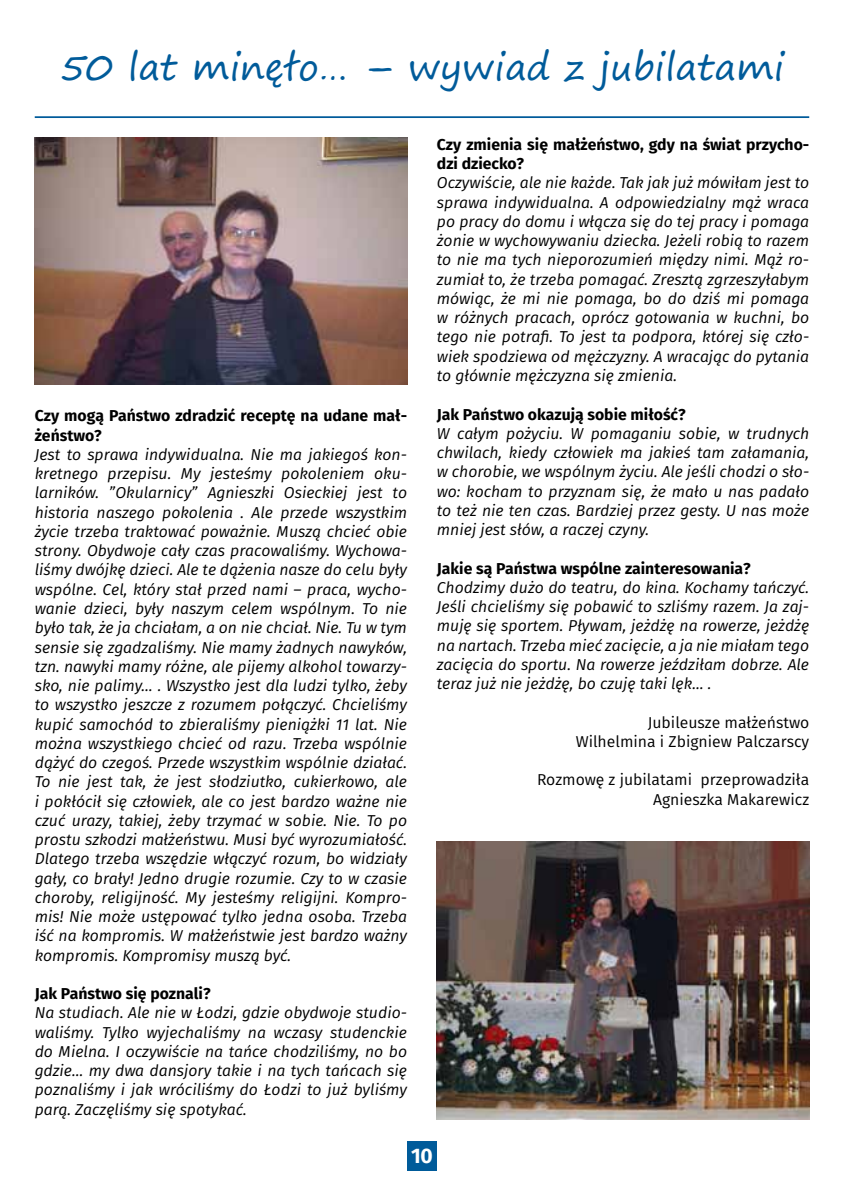
<style>
.page{position:relative;width:844px;height:1191px;background:#fff}
.page>*{position:absolute;margin:0;border:0;box-sizing:border-box;transform-origin:0 0}
.t1{font:36.75px "Segoe Print";color:#005b9a}
.t2{font:700 21px "Fira Sans";color:#fff}
.t3{font:italic 15.75px/19.2px "Fira Sans";color:#000;text-align:justify}
.t4{font:700 15.75px/19.2px "Fira Sans";color:#000}
.t5{font:15.75px/19.2px "Fira Sans";color:#000;text-align:right}
</style>
<div class="page">
<div style="left:407px;top:1141px;width:30px;height:30px;background:#005b9a"></div>
<hr style="left:35px;top:116px;width:774px;height:2px;background:#005b9a">
<img style="left:35px;top:138px;width:372px;height:246px">
<img style="left:437px;top:841px;width:372px;height:278px">
<h1 class="t1" style="left:59px;top:34px;width:726px">50 lat minęło… – wywiad z jubilatami</h1>
<p class="t4" style="left:35px;top:407px;width:374px">Czy mogą Państwo zdradzić receptę na udane mał&shy;żeństwo?</p>
<p class="t3" style="left:35px;top:446px;width:374px">Jest to sprawa indywidualna. Nie ma jakiegoś kon&shy;kretnego przepisu. My jesteśmy pokoleniem oku&shy;larników. ”Okularnicy” Agnieszki Osieckiej jest to historia naszego pokolenia . Ale przede wszystkim życie trzeba traktować poważnie. Muszą chcieć obie strony. Obydwoje cały czas pracowaliśmy. Wychowa&shy;liśmy dwójkę dzieci. Ale te dążenia nasze do celu były wspólne. Cel, który stał przed nami – praca, wycho&shy;wanie dzieci, były naszym celem wspólnym. To nie było tak, że ja chciałam, a on nie chciał. Nie. Tu w tym sensie się zgadzaliśmy. Nie mamy żadnych nawyków, tzn. nawyki mamy różne, ale pijemy alkohol towarzy&shy;sko, nie palimy… . Wszystko jest dla ludzi tylko, żeby to wszystko jeszcze z rozumem połączyć. Chcieliśmy kupić samochód to zbieraliśmy pieniążki 11 lat. Nie można wszystkiego chcieć od razu. Trzeba wspólnie dążyć do czegoś. Przede wszystkim wspólnie działać.<br>To nie jest tak, że jest słodziutko, cukierkowo, ale i pokłócił się człowiek, ale co jest bardzo ważne nie czuć urazy, takiej, żeby trzymać w sobie. Nie. To po prostu szkodzi małżeństwu. Musi być wyrozumiałość.<br>Dlatego trzeba wszędzie włączyć rozum, bo widziały gały, co brały! Jedno drugie rozumie. Czy to w czasie choroby, religijność. My jesteśmy religijni. Kompro&shy;mis! Nie może ustępować tylko jedna osoba. Trzeba iść na kompromis. W małżeństwie jest bardzo ważny kompromis. Kompromisy muszą być.</p>
<p class="t4" style="left:35px;top:985px;width:177px">Jak Państwo się poznali?</p>
<p class="t3" style="left:35px;top:1004px;width:374px">Na studiach. Ale nie w Łodzi, gdzie obydwoje studio&shy;waliśmy. Tylko wyjechaliśmy na wczasy studenckie do Mielna. I oczywiście na tańce chodziliśmy, no bo gdzie… my dwa dansjory takie i na tych tańcach się poznaliśmy i jak wróciliśmy do Łodzi to już byliśmy parą. Zaczęliśmy się spotykać.</p>
<p class="t4" style="left:437px;top:136px;width:374px">Czy zmienia się małżeństwo, gdy na świat przycho&shy;dzi dziecko?</p>
<p class="t3" style="left:437px;top:174px;width:374px">Oczywiście, ale nie każde. Tak jak już mówiłam jest to sprawa indywidualna. A odpowiedzialny mąż wraca po pracy do domu i włącza się do tej pracy i pomaga żonie w wychowywaniu dziecka. Jeżeli robią to razem to nie ma tych nieporozumień między nimi. Mąż ro&shy;zumiał to, że trzeba pomagać. Zresztą zgrzeszyłabym mówiąc, że mi nie pomaga, bo do dziś mi pomaga w różnych pracach, oprócz gotowania w kuchni, bo tego nie potrafi. To jest ta podpora, której się czło&shy;wiek spodziewa od mężczyzny. A wracając do pytania to głównie mężczyzna się zmienia.</p>
<p class="t4" style="left:437px;top:405px;width:250px">Jak Państwo okazują sobie miłość?</p>
<p class="t3" style="left:437px;top:425px;width:374px">W całym pożyciu. W pomaganiu sobie, w trudnych chwilach, kiedy człowiek ma jakieś tam załamania, w chorobie, we wspólnym życiu. Ale jeśli chodzi o sło&shy;wo: kocham to przyznam się, że mało u nas padało to też nie ten czas. Bardziej przez gesty. U nas może mniej jest słów, a raczej czyny.</p>
<p class="t4" style="left:437px;top:559px;width:315px">Jakie są Państwa wspólne zainteresowania?</p>
<p class="t3" style="left:437px;top:579px;width:374px">Chodzimy dużo do teatru, do kina. Kochamy tańczyć.<br>Jeśli chcieliśmy się pobawić to szliśmy razem. Ja zaj&shy;muję się sportem. Pływam, jeżdżę na rowerze, jeżdżę na nartach. Trzeba mieć zacięcie, a ja nie miałam tego zacięcia do sportu. Na rowerze jeździłam dobrze. Ale teraz już nie jeżdżę, bo czuję taki lęk… .</p>
<p class="t5" style="left:575px;top:713px;width:235px">Jubileusze małżeństwo<br>Wilhelmina i Zbigniew Palczarscy</p>
<p class="t5" style="left:537px;top:771px;width:273px">Rozmowę z jubilatami przeprowadziła<br>Agnieszka Makarewicz</p>
<h2 class="t2" style="left:411px;top:1140px;width:23px">10</h2>
</div>
